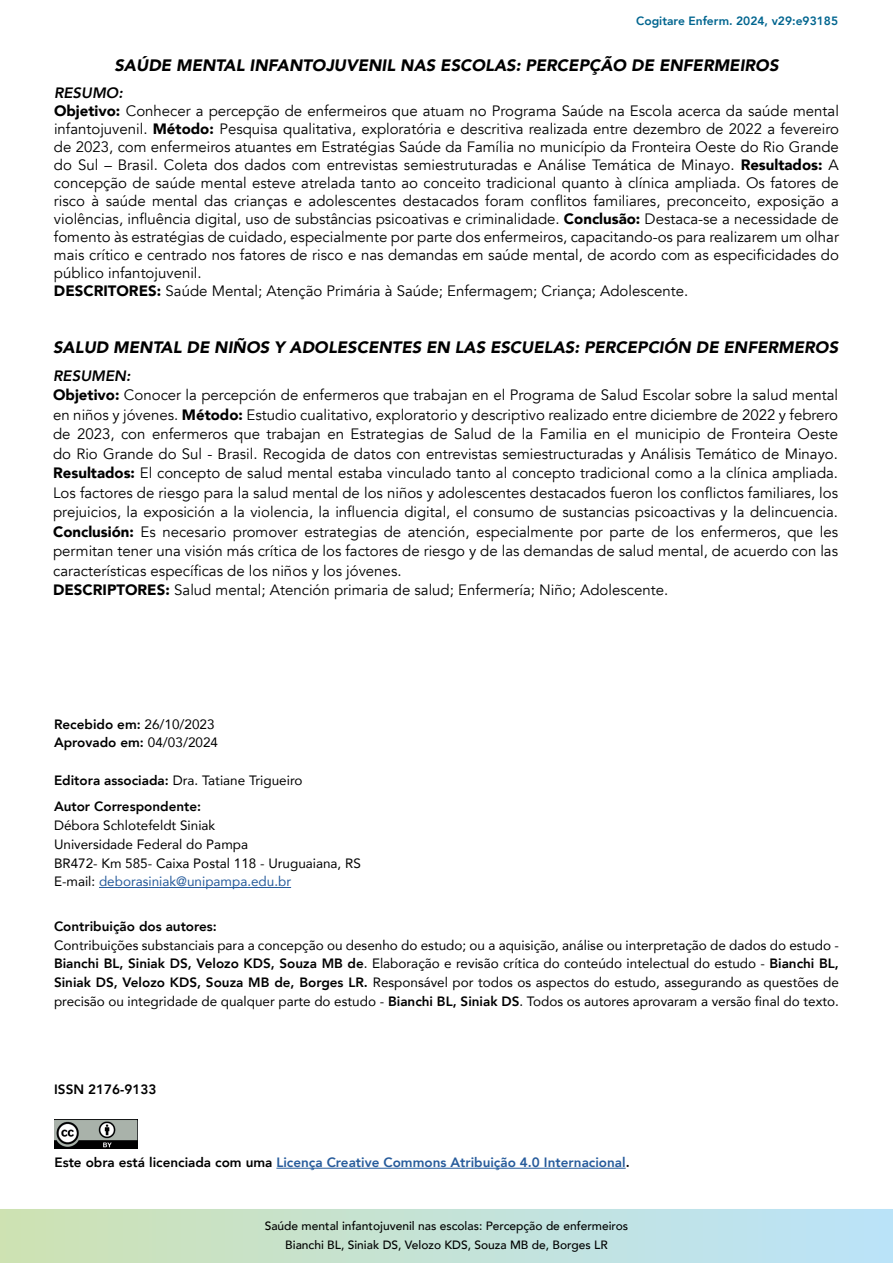
<style>
.page{position:relative;width:893px;height:1263px;background:#fff}
.page>*{position:absolute;margin:0;border:0;box-sizing:border-box;transform-origin:0 0}
.t1{font:italic 900 16.5px "Avenir";color:#000}
.t2{font:15px/18px "Avenir";color:#000}
.t3{font:13.5px/18.8px "Avenir";color:#000}
.t4{font:800 13.5px/18.8px "Avenir";color:#000}
.t5{font:800 13.5px "Avenir";color:#265b9b}
.t6{font:500 12px/18.6px "Avenir";color:#000;text-align:center}
.t7{font:800 12px "Avenir";color:#00658f}
.s1{font-weight:800;font-style:italic}
.s2{font-weight:900}
.s3{font-weight:400}
.s4{font-weight:800}
.s5{color:#265b9b}
.s6{color:#000}
</style>
<div class="page">
<svg style="left:0;top:1209px;width:893px;height:54px;background:#c4e2d6"></svg>
<hr style="left:99px;top:887px;width:192px;height:1px;background:#265b9b">
<img style="left:54px;top:1119px;width:84px;height:29px">
<hr style="left:276px;top:1168px;width:350px;height:1px;background:#265b9b">
<p class="t7" style="left:636px;top:12px;width:203px">Cogitare Enferm. 2024, v29:e93185</p>
<p class="t1" style="left:114px;top:51px;width:665px">SAÚDE MENTAL INFANTOJUVENIL NAS ESCOLAS: PERCEPÇÃO DE ENFERMEIROS</p>
<p class="t2" style="left:54px;top:84px;width:786px"><span class="s1">RESUMO:<br></span><span class="s2">Objetivo:</span> Conhecer a percepção de enfermeiros que atuam no Programa Saúde na Escola acerca da saúde mental infantojuvenil. <span class="s2">Método:</span> Pesquisa qualitativa, exploratória e descritiva realizada entre dezembro de 2022 a fevereiro de 2023, com enfermeiros atuantes em Estratégias Saúde da Família no município da Fronteira Oeste do Rio Grande do Sul – Brasil. Coleta dos dados com entrevistas semiestruturadas e Análise Temática de Minayo. <span class="s2">Resultados:</span> A concepção de saúde mental esteve atrelada tanto ao conceito tradicional quanto à clínica ampliada. Os fatores de risco à saúde mental das crianças e adolescentes destacados foram conflitos familiares, preconceito, exposição a violências, influência digital, uso de substâncias psicoativas e criminalidade. <span class="s2">Conclusão:</span> Destaca-se a necessidade de fomento às estratégias de cuidado, especialmente por parte dos enfermeiros, capacitando-os para realizarem um olhar mais crítico e centrado nos fatores de risco e nas demandas em saúde mental, de acordo com as especificidades do público infantojuvenil.<br><span class="s2">DESCRITORES:</span> Saúde Mental; Atenção Primária à Saúde; Enfermagem; Criança; Adolescente.</p>
<p class="t1" style="left:53px;top:333px;width:786px">SALUD MENTAL DE NIÑOS Y ADOLESCENTES EN LAS ESCUELAS: PERCEPCIÓN DE ENFERMEROS</p>
<p class="t2" style="left:53px;top:366px;width:786px;line-height:19.5px"><span class="s1">RESUMEN:<br></span><span class="s2">Objetivo:</span> Conocer la percepción de enfermeros que trabajan en el Programa de Salud Escolar sobre la salud mental en niños y jóvenes. <span class="s2">Método:</span> Estudio cualitativo, exploratorio y descriptivo realizado entre diciembre de 2022 y febrero de 2023, con enfermeros que trabajan en Estrategias de Salud de la Familia en el municipio de Fronteira Oeste do Rio Grande do Sul - Brasil. Recogida de datos con entrevistas semiestructuradas y Análisis Temático de Minayo.<br><span class="s2">Resultados:</span> El concepto de salud mental estaba vinculado tanto al concepto tradicional como a la clínica ampliada.<br>Los factores de riesgo para la salud mental de los niños y adolescentes destacados fueron los conflictos familiares, los prejuicios, la exposición a la violencia, la influencia digital, el consumo de sustancias psicoactivas y la delincuencia.<br><span class="s2">Conclusión:</span> Es necesario promover estrategias de atención, especialmente por parte de los enfermeros, que les permitan tener una visión más crítica de los factores de riesgo y de las demandas de salud mental, de acuerdo con las características específicas de los niños y los jóvenes.<br><span class="s2">DESCRIPTORES:</span> Salud mental; Atención primaria de salud; Enfermería; Niño; Adolescente.</p>
<p class="t4" style="left:54px;top:714px;width:166px">Recebido em: <span class="s3">26/10/2023<br></span>Aprovado em: <span class="s3">04/03/2024</span></p>
<p class="t3" style="left:54px;top:770px;width:250px"><span class="s4">Editora associada:</span> Dra. Tatiane Trigueiro</p>
<p class="t4" style="left:54px;top:797px;width:149px">Autor Correspondente:</p>
<p class="t3" style="left:54px;top:816px;width:308px">Débora Schlotefeldt Siniak<br>Universidade Federal do Pampa<br>BR472- Km 585- Caixa Postal 118 - Uruguaiana, RS E-mail: <span class="s5">deborasiniak@unipampa.edu.br</span></p>
<p class="t4" style="left:54px;top:917px;width:164px">Contribuição dos autores:</p>
<p class="t3" style="left:54px;top:935px;width:786px;text-align:justify">Contribuições substanciais para a concepção ou desenho do estudo; ou a aquisição, análise ou interpretação de dados do estudo - <span class="s4">Bianchi BL, Siniak DS, Velozo KDS, Souza MB de</span>. Elaboração e revisão crítica do conteúdo intelectual do estudo - <span class="s4">Bianchi BL, Siniak DS, Velozo KDS, Souza MB de, Borges LR.</span> Responsável por todos os aspectos do estudo, assegurando as questões de precisão ou integridade de qualquer parte do estudo - <span class="s4">Bianchi BL, Siniak DS</span>. Todos os autores aprovaram a versão final do texto.</p>
<p class="t4" style="left:54px;top:1080px;width:104px">ISSN 2176-9133</p>
<p class="t5" style="left:54px;top:1152px;width:577px"><span class="s6">Este obra está licenciada com uma</span> Licença Creative Commons Atribuição 4.0 Internacional<span class="s6">.</span></p>
<p class="t6" style="left:265px;top:1216px;width:365px">Saúde mental infantojuvenil nas escolas: Percepção de enfermeiros<br>Bianchi BL, Siniak DS, Velozo KDS, Souza MB de, Borges LR</p>
</div>
